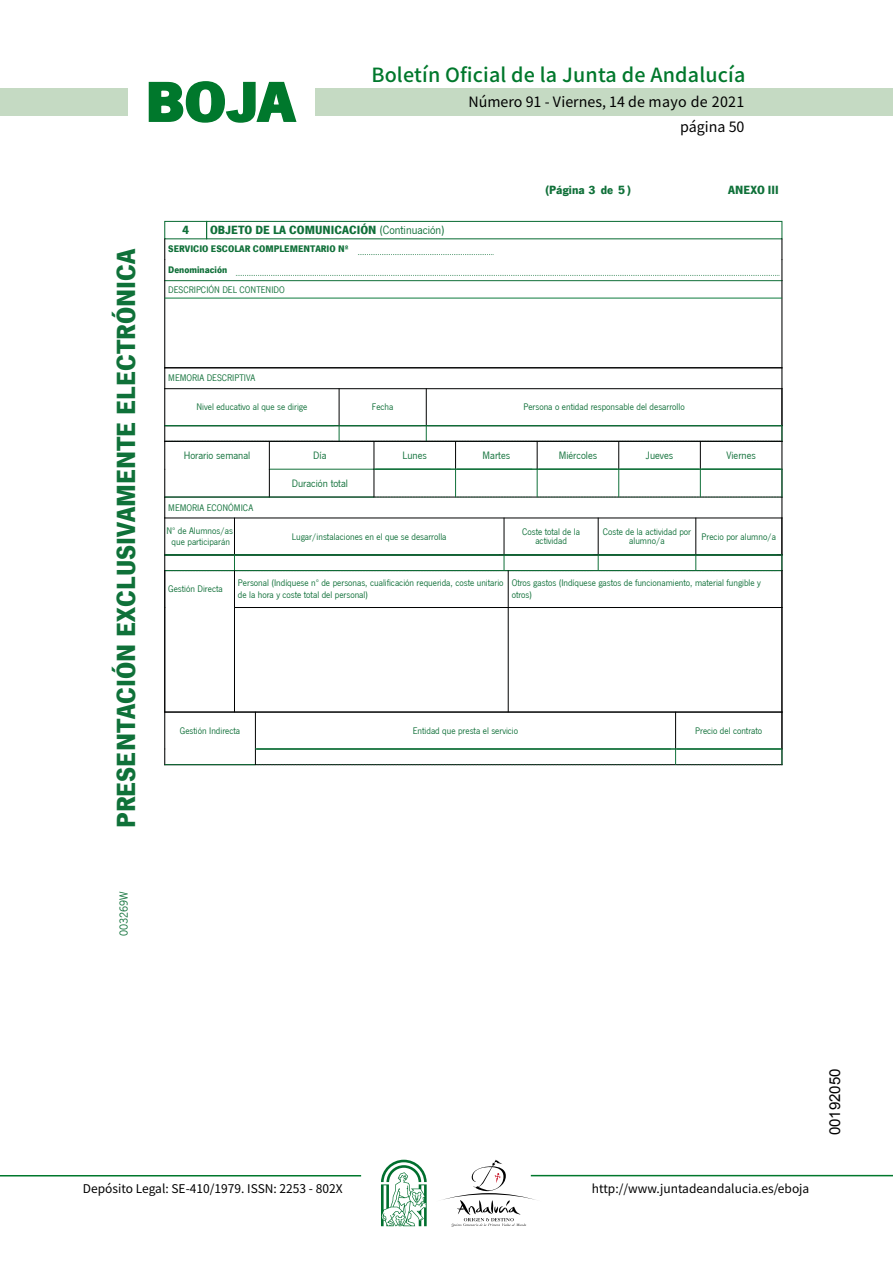
<style>
.page{position:relative;width:893px;height:1263px;background:#fff}
.page>*{position:absolute;margin:0;border:0;box-sizing:border-box;transform-origin:0 0}
.t1{font:700 57.75px "News Got T";color:#00782c;scale:1.14 1}
.t2{font:700 27px "News Got T";color:#0f7139}
.t3{font:500 19.5px "Noto Sans HK";letter-spacing:.01em;color:#00782c}
.t4{font:15px "Arial";color:#000}
.t5{font:14.25px/24.5px "Noto Sans HK";color:#000;text-align:right}
.t6{font:700 12.3px "News Got T";color:#107039}
.t7{font:700 12.3px "News Got T";color:#0f7139}
.t8{font:12.3px "News Got T";color:#0f7139}
.t9{font:12px "Noto Sans HK";color:#000}
.t10{font:11.1px "News Got T";color:#107039}
.t11{font:9.9px/11.9px "News Got T";color:#107039;text-align:center}
.t12{font:700 9.9px/20.9px "News Got T";color:#107039}
.s1{font-weight:400}
.s2{color:#0f7139}
</style>
<div class="page">
<div style="left:315px;top:88px;width:577px;height:28px;background:#c5dac3"></div>
<div style="left:0;top:88px;width:128px;height:28px;background:#c5dac3"></div>
<hr style="left:0;top:1175px;width:361px;height:2px;background:#00782c">
<hr style="left:531px;top:1175px;width:361px;height:1px;background:#00782c">
<svg style="left:148px;top:81px;width:149px;height:42px"></svg>
<svg style="left:442px;top:1160px;width:100px;height:67px"></svg>
<svg style="left:381px;top:1160px;width:45px;height:66px"></svg>
<div style="left:164px;top:221px;width:43px;height:18px;border:1px solid #107039"></div>
<div style="left:206px;top:221px;width:576px;height:18px;border:1px solid #107039"></div>
<svg style="left:164px;top:239px;width:1px;height:41px"></svg>
<svg style="left:236px;top:239px;width:546px;height:41px"></svg>
<hr style="left:164px;top:280px;width:618px;height:1px;background:#107039">
<hr style="left:164px;top:367px;width:618px;height:1px;background:#010202">
<hr style="left:781px;top:280px;width:1px;height:88px;background:#010202">
<hr style="left:164px;top:280px;width:1px;height:88px;background:#010202">
<hr style="left:164px;top:298px;width:618px;height:1px;background:#0d7b3e">
<hr style="left:164px;top:368px;width:618px;height:1px;background:#010202">
<svg style="left:781px;top:368px;width:1px;height:20px"></svg>
<svg style="left:164px;top:368px;width:1px;height:20px"></svg>
<hr style="left:164px;top:388px;width:618px;height:1px;background:#010202">
<hr style="left:164px;top:388px;width:1px;height:38px;background:#010202">
<hr style="left:339px;top:388px;width:1px;height:38px;background:#010202">
<hr style="left:426px;top:388px;width:1px;height:38px;background:#010202">
<hr style="left:781px;top:388px;width:1px;height:38px;background:#010202">
<svg style="left:164px;top:425px;width:618px;height:93px"></svg>
<hr style="left:164px;top:518px;width:618px;height:1px;background:#010202">
<hr style="left:164px;top:518px;width:1px;height:37px;background:#010202">
<hr style="left:234px;top:518px;width:1px;height:37px;background:#010202">
<hr style="left:503px;top:518px;width:1px;height:37px;background:#010202">
<hr style="left:598px;top:518px;width:1px;height:37px;background:#010202">
<hr style="left:695px;top:518px;width:1px;height:37px;background:#010202">
<hr style="left:781px;top:518px;width:1px;height:37px;background:#010202">
<svg style="left:164px;top:555px;width:618px;height:15px"></svg>
<hr style="left:164px;top:570px;width:618px;height:1px;background:#107039">
<hr style="left:234px;top:570px;width:1px;height:38px;background:#010202">
<hr style="left:164px;top:570px;width:1px;height:38px;background:#010202">
<hr style="left:234px;top:607px;width:274px;height:1px;background:#010202">
<hr style="left:508px;top:570px;width:1px;height:38px;background:#010202">
<hr style="left:508px;top:607px;width:274px;height:1px;background:#010202">
<hr style="left:781px;top:570px;width:1px;height:38px;background:#010202">
<hr style="left:234px;top:607px;width:1px;height:105px;background:#010202">
<hr style="left:164px;top:607px;width:1px;height:105px;background:#010202">
<hr style="left:508px;top:607px;width:1px;height:105px;background:#010202">
<hr style="left:781px;top:607px;width:1px;height:105px;background:#010202">
<hr style="left:164px;top:712px;width:618px;height:1px;background:#010202">
<hr style="left:164px;top:712px;width:1px;height:37px;background:#010202">
<hr style="left:255px;top:712px;width:1px;height:37px;background:#010202">
<hr style="left:675px;top:712px;width:1px;height:37px;background:#010202">
<hr style="left:781px;top:712px;width:1px;height:37px;background:#010202">
<svg style="left:164px;top:749px;width:1px;height:15px"></svg>
<hr style="left:164px;top:764px;width:92px;height:1px;background:#107039">
<svg style="left:255px;top:749px;width:527px;height:16px"></svg>
<h1 class="t1" style="left:145px;top:68px;width:133px">BOJA</h1>
<h3 class="t3" style="left:371px;top:64px;width:375px">Boletín Oficial de la Junta de Andalucía</h3>
<h3 class="t5" style="left:468px;top:90px;width:277px">Número 91 - Viernes, 14 de mayo de 2021 página 50</h3>
<h2 class="t2" style="left:110px;top:828px;width:581px;rotate:-90deg">PRESENTACIÓN EXCLUSIVAMENTE ELECTRÓNICA</h2>
<p class="t6" style="left:182px;top:223px;width:9px">4</p>
<p class="t6" style="left:210px;top:223px;width:236px">OBJETO DE LA COMUNICACIÓN <span class="s1">(Continuación)</span></p>
<p class="t12" style="left:168px;top:239px;width:182px">SERVICIO ESCOLAR COMPLEMENTARIO Nº<br>Denominación</p>
<p class="t11" style="left:168px;top:284px;width:118px">DESCRIPCIÓN DEL CONTENIDO</p>
<p class="t6" style="left:545px;top:183px;width:87px">(Página <span class="s2">3</span> de )</p>
<p class="t7" style="left:618px;top:183px;width:9px">5</p>
<p class="t7" style="left:728px;top:183px;width:52px">ANEXO III</p>
<p class="t11" style="left:168px;top:372px;width:89px">MEMORIA DESCRIPTIVA</p>
<p class="t11" style="left:196px;top:401px;width:112px">Nivel educativo al que se dirige</p>
<p class="t11" style="left:372px;top:401px;width:23px">Fecha</p>
<p class="t11" style="left:523px;top:401px;width:163px">Persona o entidad responsable del desarrollo</p>
<p class="t10" style="left:184px;top:449px;width:68px">Horario semanal</p>
<p class="t10" style="left:313px;top:449px;width:15px">Día</p>
<p class="t10" style="left:402px;top:450px;width:26px">Lunes</p>
<p class="t10" style="left:482px;top:450px;width:29px">Martes</p>
<p class="t10" style="left:558px;top:450px;width:40px">Miércoles</p>
<p class="t10" style="left:646px;top:450px;width:29px">Jueves</p>
<p class="t10" style="left:726px;top:450px;width:31px">Viernes</p>
<p class="t10" style="left:292px;top:477px;width:58px">Duración total</p>
<p class="t11" style="left:168px;top:502px;width:86px">MEMORIA ECONÓMICA</p>
<p class="t11" style="left:166px;top:525px;width:68px">Nº de Alumnos/as que participarán</p>
<p class="t11" style="left:292px;top:531px;width:156px">Lugar/instalaciones en el que se desarrolla</p>
<p class="t11" style="left:522px;top:527px;width:59px;line-height:9.9px">Coste total de la actividad</p>
<p class="t11" style="left:603px;top:527px;width:90px;line-height:9.9px">Coste de la actividad por alumno/a</p>
<p class="t11" style="left:701px;top:531px;width:76px">Precio por alumno/a</p>
<p class="t11" style="left:168px;top:583px;width:56px">Gestión Directa</p>
<p class="t11" style="left:238px;top:577px;width:267px;text-align:left">Personal (Indíquese nº de personas, cualificación requerida, coste unitario de la hora y coste total del personal)</p>
<p class="t11" style="left:511px;top:577px;width:251px;text-align:left">Otros gastos (Indíquese gastos de funcionamiento, material fungible y otros)</p>
<p class="t11" style="left:180px;top:725px;width:62px">Gestión Indirecta</p>
<p class="t11" style="left:413px;top:725px;width:107px">Entidad que presta el servicio</p>
<p class="t11" style="left:695px;top:725px;width:69px">Precio del contrato</p>
<p class="t8" style="left:117px;top:936px;width:46px;rotate:-90deg">003269W</p>
<p class="t9" style="left:83px;top:1181px;width:261px">Depósito Legal: SE-410/1979. ISSN: 2253 - 802X</p>
<p class="t9" style="left:592px;top:1181px;width:219px">http://www.juntadeandalucia.es/eboja</p>
<h3 class="t4" style="left:825px;top:1135px;width:68px;rotate:-90deg">00192050</h3>
</div>
